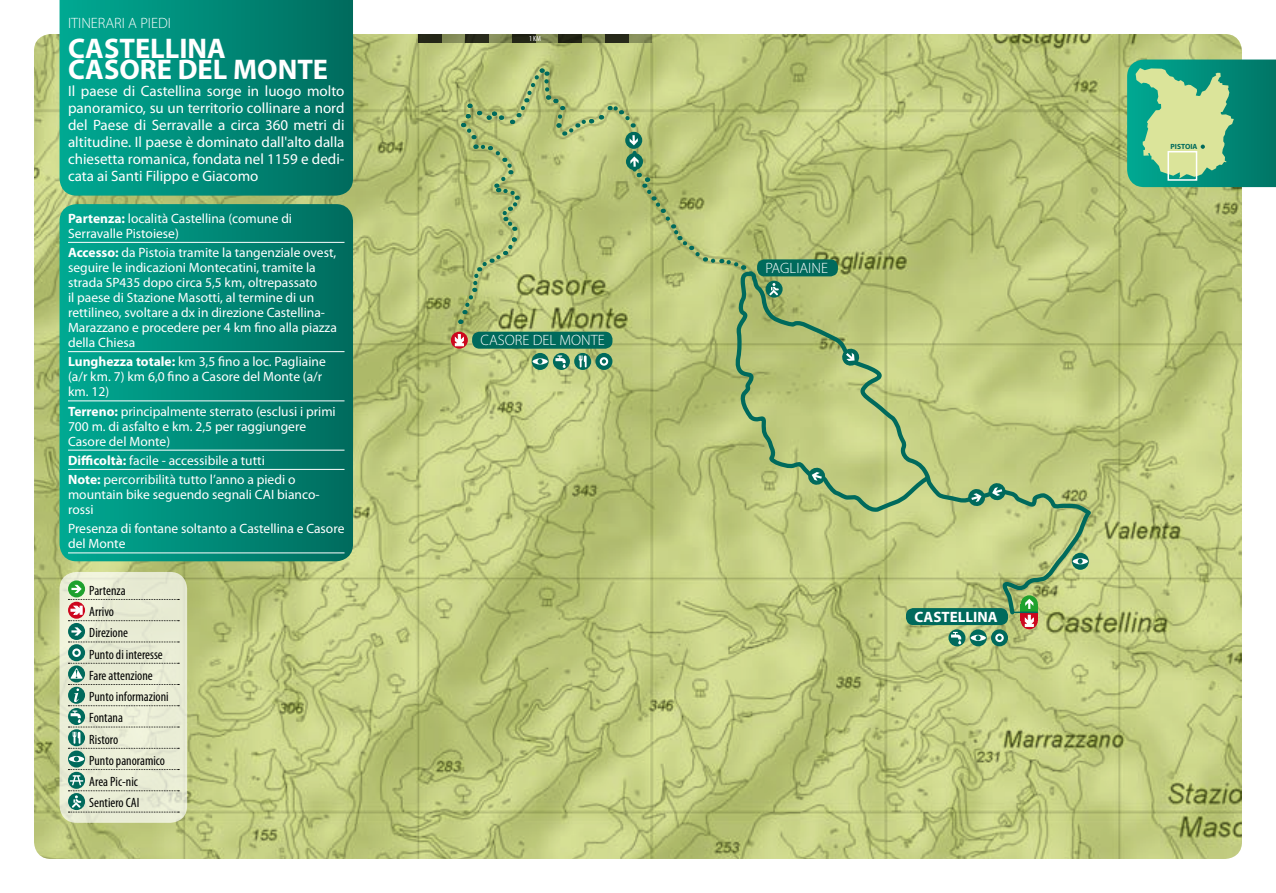
<style>
.page{position:relative;width:1276px;height:893px;background:#fff}
.page>*{position:absolute;margin:0;border:0;box-sizing:border-box;transform-origin:0 0}
.t1{font:700 28.5px/21.3px "Myriad Pro";color:#fff}
.t2{font:15px/17px "Myriad Pro";color:#fff;text-align:justify}
.t3{font:300 15px "Myriad Pro";color:#fff}
.t4{font:700 15px "Myriad Pro";color:#fff}
.t5{font:13.5px/15px "Myriad Pro";color:#fff}
.t6{font:condensed 13.5px/21.3px "Myriad Pro";color:#000}
.t7{font:700 7.5px "Myriad Pro";color:#006a5c}
.t8{font:condensed 7.5px "Myriad Pro";color:#fff}
.s1{font-weight:700}
</style>
<div class="page">
<img style="left:34px;top:34px;width:1208px;height:825px">
<svg style="left:60px;top:0;width:293px;height:196px;background:#008a78"></svg>
<svg style="left:60px;top:204px;width:293px;height:357px;background:#018b78"></svg>
<hr style="left:68px;top:242px;width:276px;height:1px;background:#fff">
<hr style="left:68px;top:351px;width:276px;height:1px;background:#fff">
<hr style="left:68px;top:400px;width:276px;height:1px;background:#fff">
<hr style="left:68px;top:450px;width:276px;height:1px;background:#fff">
<hr style="left:68px;top:469px;width:276px;height:1px;background:#fff">
<hr style="left:68px;top:552px;width:276px;height:1px;background:#fff">
<svg style="left:1127px;top:60px;width:149px;height:127px;background:#53ad86"></svg>
<svg style="left:732px;top:270px;width:360px;height:247px;background:#b8c67c"></svg>
<div style="left:442px;top:34px;width:23px;height:9px;background:#858c58"></div>
<svg style="left:535px;top:34px;width:23px;height:9px"></svg>
<svg style="left:489px;top:34px;width:23px;height:9px"></svg>
<svg style="left:582px;top:34px;width:23px;height:9px"></svg>
<svg style="left:628px;top:34px;width:24px;height:9px"></svg>
<div style="left:419px;top:34px;width:23px;height:9px;background:#252717"></div>
<div style="left:512px;top:34px;width:23px;height:9px;background:#242616"></div>
<div style="left:465px;top:34px;width:24px;height:9px;background:#292b1c"></div>
<div style="left:558px;top:34px;width:24px;height:9px;background:#202213"></div>
<div style="left:605px;top:34px;width:23px;height:9px;background:#272919"></div>
<svg style="left:948px;top:629px;width:17px;height:17px"></svg>
<svg style="left:951px;top:632px;width:10px;height:12px"></svg>
<div style="left:553px;top:353px;width:17px;height:17px;background:#006a5c;border-radius:50%"></div>
<svg style="left:555px;top:355px;width:11px;height:13px"></svg>
<svg style="left:574px;top:353px;width:17px;height:17px"></svg>
<svg style="left:579px;top:355px;width:7px;height:12px"></svg>
<div style="left:906px;top:608px;width:102px;height:17px;background:#006a5c;border-radius:7px"></div>
<div style="left:757px;top:259px;width:81px;height:17px;background:#006a5c;border-radius:7px"></div>
<div style="left:472px;top:332px;width:140px;height:17px;background:#006a5c;border-radius:7px"></div>
<svg style="left:531px;top:353px;width:18px;height:17px"></svg>
<svg style="left:532px;top:358px;width:16px;height:7px"></svg>
<svg style="left:969px;top:629px;width:17px;height:17px"></svg>
<svg style="left:970px;top:635px;width:16px;height:6px"></svg>
<div style="left:1020px;top:612px;width:17px;height:17px;background:#cd071e;border-radius:50%"></div>
<div style="left:60px;top:572px;width:127px;height:251px;background:#e8ebd4;border-radius:17px"></div>
<svg style="left:68px;top:599px;width:111px;height:1px"></svg>
<svg style="left:68px;top:620px;width:111px;height:1px"></svg>
<svg style="left:68px;top:642px;width:111px;height:1px"></svg>
<svg style="left:68px;top:580px;width:17px;height:17px"></svg>
<svg style="left:71px;top:585px;width:11px;height:8px"></svg>
<div style="left:68px;top:623px;width:17px;height:17px;background:#006a5c;border-radius:50%"></div>
<svg style="left:71px;top:627px;width:11px;height:9px"></svg>
<svg style="left:68px;top:602px;width:17px;height:17px"></svg>
<svg style="left:71px;top:606px;width:11px;height:8px"></svg>
<div style="left:68px;top:750px;width:17px;height:17px;background:#006a5c;border-radius:50%"></div>
<svg style="left:68px;top:756px;width:17px;height:6px"></svg>
<svg style="left:68px;top:663px;width:111px;height:86px"></svg>
<svg style="left:68px;top:769px;width:111px;height:44px"></svg>
<div style="left:68px;top:644px;width:17px;height:17px;background:#006a5c;border-radius:50%"></div>
<svg style="left:72px;top:648px;width:9px;height:9px"></svg>
<svg style="left:74px;top:651px;width:5px;height:4px"></svg>
<svg style="left:807px;top:467px;width:19px;height:19px"></svg>
<svg style="left:595px;top:353px;width:17px;height:17px"></svg>
<svg style="left:600px;top:357px;width:8px;height:9px"></svg>
<svg style="left:602px;top:359px;width:4px;height:5px"></svg>
<svg style="left:991px;top:629px;width:17px;height:17px"></svg>
<svg style="left:995px;top:634px;width:8px;height:8px"></svg>
<svg style="left:997px;top:636px;width:4px;height:4px"></svg>
<svg style="left:841px;top:348px;width:19px;height:19px"></svg>
<svg style="left:967px;top:482px;width:128px;height:145px;background:#a8be7c"></svg>
<svg style="left:454px;top:67px;width:299px;height:261px;background:#b5c278"></svg>
<svg style="left:451px;top:332px;width:17px;height:17px"></svg>
<svg style="left:455px;top:334px;width:8px;height:12px"></svg>
<svg style="left:765px;top:281px;width:17px;height:17px"></svg>
<svg style="left:769px;top:283px;width:10px;height:13px"></svg>
<p class="t3" style="left:68px;top:15px;width:104px">ITINERARI A PIEDI</p>
<h1 class="t1" style="left:68px;top:38px;width:262px">CASTELLINA<br>CASORE DEL MONTE</h1>
<p class="t2" style="left:68px;top:83px;width:278px">Il paese di Castellina sorge in luogo molto panoramico, su un territorio collinare a nord del Paese di Serravalle a circa 360 metri di altitudine. Il paese è dominato dall'alto dalla chiesetta romanica, fondata nel 1159 e dedi&shy;cata ai Santi Filippo e Giacomo</p>
<p class="t5" style="left:68px;top:211px;width:226px"><span class="s1">Partenza:</span> località Castellina (comune di<br>Serravalle Pistoiese)</p>
<p class="t5" style="left:68px;top:245px;width:270px"><span class="s1">Accesso:</span> da Pistoia tramite la tangenziale ovest, seguire le indicazioni Montecatini, tramite la strada SP435 dopo circa 5,5 km, oltrepassato<br>il paese di Stazione Masotti, al termine di un rettilineo, svoltare a dx in direzione Castellina-Marazzano e procedere per 4 km fino alla piazza della Chiesa</p>
<p class="t5" style="left:68px;top:354px;width:259px"><span class="s1">Lunghezza totale:</span> km 3,5 fino a loc. Pagliaine (a/r km. 7) km 6,0 fino a Casore del Monte (a/r km. 12)</p>
<p class="t5" style="left:68px;top:404px;width:269px"><span class="s1">Terreno:</span> principalmente sterrato (esclusi i primi<br>700 m. di asfalto e km. 2,5 per raggiungere<br>Casore del Monte)</p>
<p class="t5" style="left:68px;top:451px;width:229px;line-height:19.2px"><span class="s1">Difficoltà:</span> facile - accessibile a tutti<br><span class="s1">Note:</span> percorribilità tutto l’anno a piedi o</p>
<p class="t5" style="left:68px;top:487px;width:253px">mountain bike seguendo segnali CAI bianco&shy;rossi</p>
<p class="t5" style="left:68px;top:521px;width:278px">Presenza di fontane soltanto a Castellina e Casore del Monte</p>
<p class="t6" style="left:89px;top:580px;width:81px">Partenza<br>Arrivo<br>Direzione<br>Punto di interesse<br>Fare attenzione<br>Punto informazioni<br>Fontana<br>Ristoro<br>Punto panoramico<br>Area Pic-nic<br>Sentiero CAI</p>
<p class="t8" style="left:529px;top:35px;width:13px">1 km</p>
<p class="t3" style="left:480px;top:332px;width:126px">CASORE DEL MONTE</p>
<p class="t3" style="left:765px;top:260px;width:64px">PAGLIAINE</p>
<p class="t4" style="left:914px;top:608px;width:85px">CASTELLINA</p>
<p class="t7" style="left:1170px;top:143px;width:28px">PISTOIA</p>
</div>
